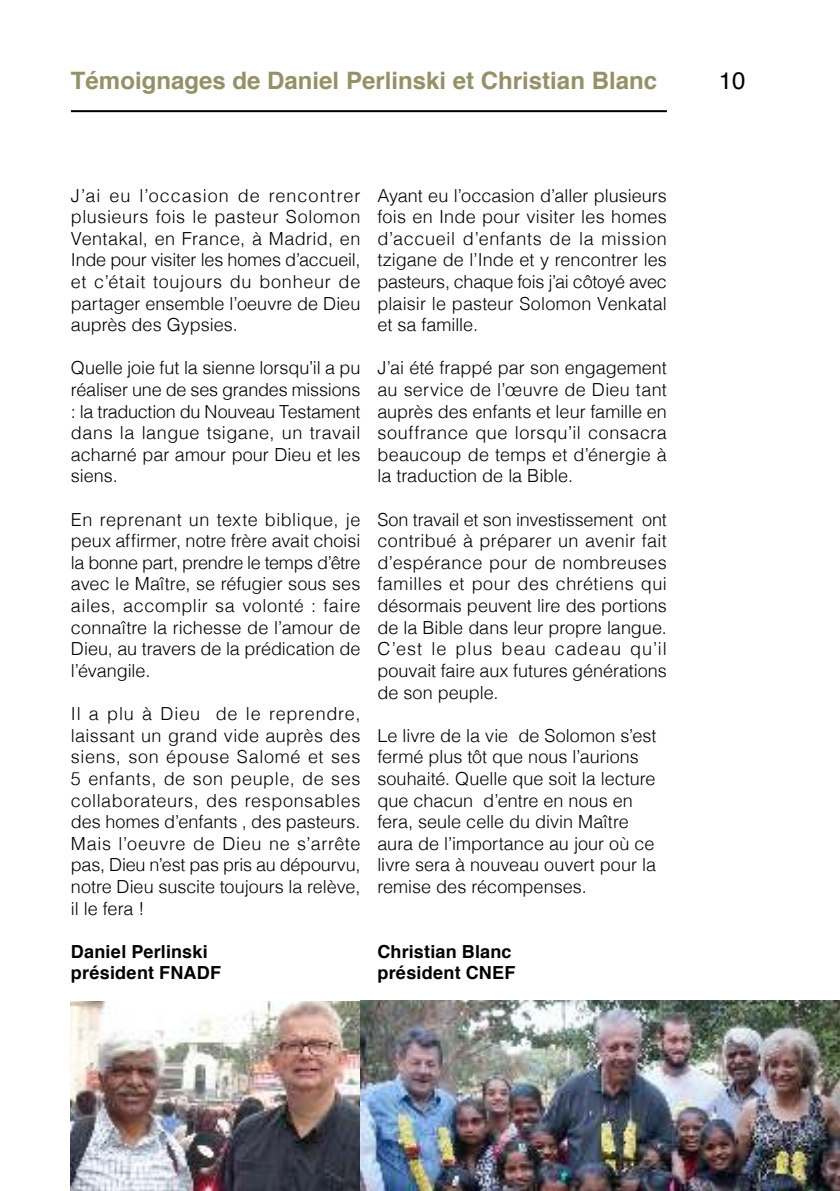
<style>
.page{position:relative;width:840px;height:1191px;background:#fff}
.page>*{position:absolute;margin:0;border:0;box-sizing:border-box;transform-origin:0 0}
.t1{font:700 24px "Helvetica";color:#959167}
.t2{font:24px "Helvetica";color:#000}
.t3{font:300 18px/21.6px "Helvetica";color:#000;text-align:justify}
.t4{font:700 18px/21.6px "Helvetica";letter-spacing:.01em;color:#000}
</style>
<div class="page">
<hr style="left:71px;top:110px;width:595px;height:2px;background:#000">
<img style="left:71px;top:1001px;width:768px;height:190px">
<h1 class="t1" style="left:71px;top:61px;width:587px">Témoignages de Daniel Perlinski et Christian Blanc</h1>
<p class="t3" style="left:71px;top:184px;width:291px">J’ai eu l’occasion de rencontrer plusieurs fois le pasteur Solomon Ventakal, en France, à Madrid, en Inde pour visiter les homes d’accueil, et c’était toujours du bonheur de partager ensemble l’oeuvre de Dieu auprès des Gypsies.</p>
<p class="t3" style="left:71px;top:357px;width:291px">Quelle joie fut la sienne lorsqu’il a pu réaliser une de ses grandes missions : la traduction du Nouveau Testament dans la langue tsigane, un travail acharné par amour pour Dieu et les siens.</p>
<p class="t3" style="left:71px;top:508px;width:291px">En reprenant un texte biblique, je peux affirmer, notre frère avait choisi la bonne part, prendre le temps d’être avec le Maître, se réfugier sous ses ailes, accomplir sa volonté : faire connaître la richesse de l’amour de Dieu, au travers de la prédication de l’évangile.</p>
<p class="t3" style="left:71px;top:703px;width:291px">Il a plu à Dieu de le reprendre, laissant un grand vide auprès des siens, son épouse Salomé et ses 5 enfants, de son peuple, de ses collaborateurs, des responsables des homes d’enfants , des pasteurs.<br>Mais l’oeuvre de Dieu ne s’arrête pas, Dieu n’est pas pris au dépourvu, notre Dieu suscite toujours la relève, il le fera !</p>
<p class="t4" style="left:71px;top:941px;width:152px">Daniel Perlinski président FNADF</p>
<p class="t3" style="left:377px;top:184px;width:291px">Ayant eu l’occasion d’aller plusieurs fois en Inde pour visiter les homes d’accueil d’enfants de la mission tzigane de l’Inde et y rencontrer les pasteurs, chaque fois j’ai côtoyé avec plaisir le pasteur Solomon Venkatal et sa famille.</p>
<p class="t3" style="left:377px;top:357px;width:291px">J’ai été frappé par son engagement au service de l’œuvre de Dieu tant auprès des enfants et leur famille en souffrance que lorsqu’il consacra beaucoup de temps et d’énergie à la traduction de la Bible.</p>
<p class="t3" style="left:377px;top:508px;width:291px">Son travail et son investissement ont contribué à préparer un avenir fait d’espérance pour de nombreuses familles et pour des chrétiens qui désormais peuvent lire des portions de la Bible dans leur propre langue.<br>C’est le plus beau cadeau qu’il pouvait faire aux futures générations de son peuple.</p>
<p class="t3" style="left:377px;top:724px;width:280px;text-align:left">Le livre de la vie de Solomon s’est fermé plus tôt que nous l’aurions souhaité. Quelle que soit la lecture que chacun d’entre en nous en fera, seule celle du divin Maître aura de l’importance au jour où ce livre sera à nouveau ouvert pour la remise des récompenses.</p>
<p class="t4" style="left:377px;top:941px;width:139px">Christian Blanc président CNEF</p>
<h1 class="t2" style="left:718px;top:67px;width:28px">10</h1>
</div>
